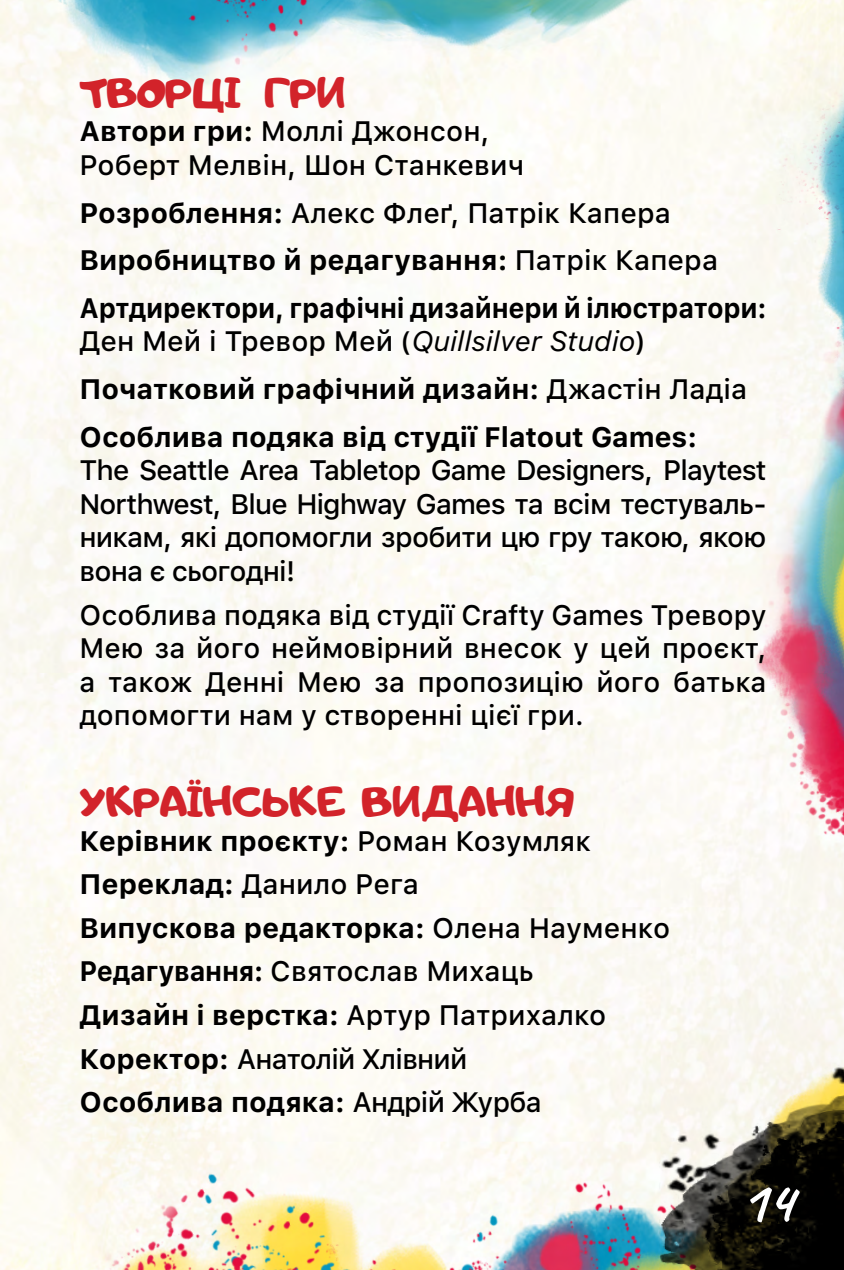
<style>
.page{position:relative;width:844px;height:1270px;background:#fff}
.page>*{position:absolute;margin:0;border:0;box-sizing:border-box;transform-origin:0 0}
.t1{font:700 59.5px "Caveat";color:#fff}
.t2{font:49px "Adigiana Extreme";color:#d2232a}
.t3{font:49px "Adigiana 2";color:#d2232a}
.t4{font:700 28px/43.4px "SFUI Text";color:#000}
.t5{font:500 28px/33.6px "SFUI Text";color:#000;text-align:justify}
.s1{font-weight:700}
.s2{font-weight:500}
.s3{font-weight:400;font-style:italic}
</style>
<div class="page">
<img style="left:0;top:0;width:843px;height:1270px">
<img style="left:659px;top:1057px;width:184px;height:213px">
<h2 class="t3" style="left:79px;top:67px;width:267px">ТВОРЦI ГРИ</h2>
<p class="t5" style="left:79px;top:114px;width:446px"><span class="s1">Автори гри:</span> Моллі Джонсон,<br>Роберт Мелвін, Шон Станкевич</p>
<p class="t4" style="left:79px;top:188px;width:688px;line-height:47.6px">Розроблення: <span class="s2">Алекс Флеґ, Патрік Капера<br></span>Виробництво й редагування: <span class="s2">Патрік Капера<br></span>Артдиректори, графічні дизайнери й ілюстратори:</p>
<p class="t4" style="left:79px;top:316px;width:669px;line-height:47.6px"><span class="s2">Ден Мей і Тревор Мей (</span><span class="s3">Quillsilver Studio</span><span class="s2">)<br></span>Початковий графічний дизайн: <span class="s2">Джастін Ладіа<br></span>Особлива подяка від студії Flatout Games:</p>
<p class="t5" style="left:79px;top:452px;width:688px">The Seattle Area Tabletop Game Designers, Playtest Northwest, Blue Highway Games та всім тестуваль&shy;никам, які допомогли зробити цю гру такою, якою вона є сьогодні!</p>
<p class="t5" style="left:79px;top:597px;width:688px">Особлива подяка від студії Crafty Games Тревору Мею за його неймовірний внесок у цей проєкт, а також Денні Мею за пропозицію його батька допомогти нам у створенні цієї гри.</p>
<h2 class="t2" style="left:79px;top:769px;width:496px">УКРАЇНСЬКЕ ВИДАННЯ</h2>
<p class="t4" style="left:79px;top:818px;width:592px">Керівник проєкту: <span class="s2">Роман Козумляк<br></span>Переклад: <span class="s2">Данило Рега<br></span>Випускова редакторка: <span class="s2">Олена Науменко<br></span>Редагування: <span class="s2">Святослав Михаць<br></span>Дизайн і верстка: <span class="s2">Артур Патрихалко<br></span>Коректор: <span class="s2">Анатолій Хлівний<br></span>Особлива подяка: <span class="s2">Андрій Журба</span></p>
<h1 class="t1" style="left:739px;top:1163px;width:55px">14</h1>
</div>
